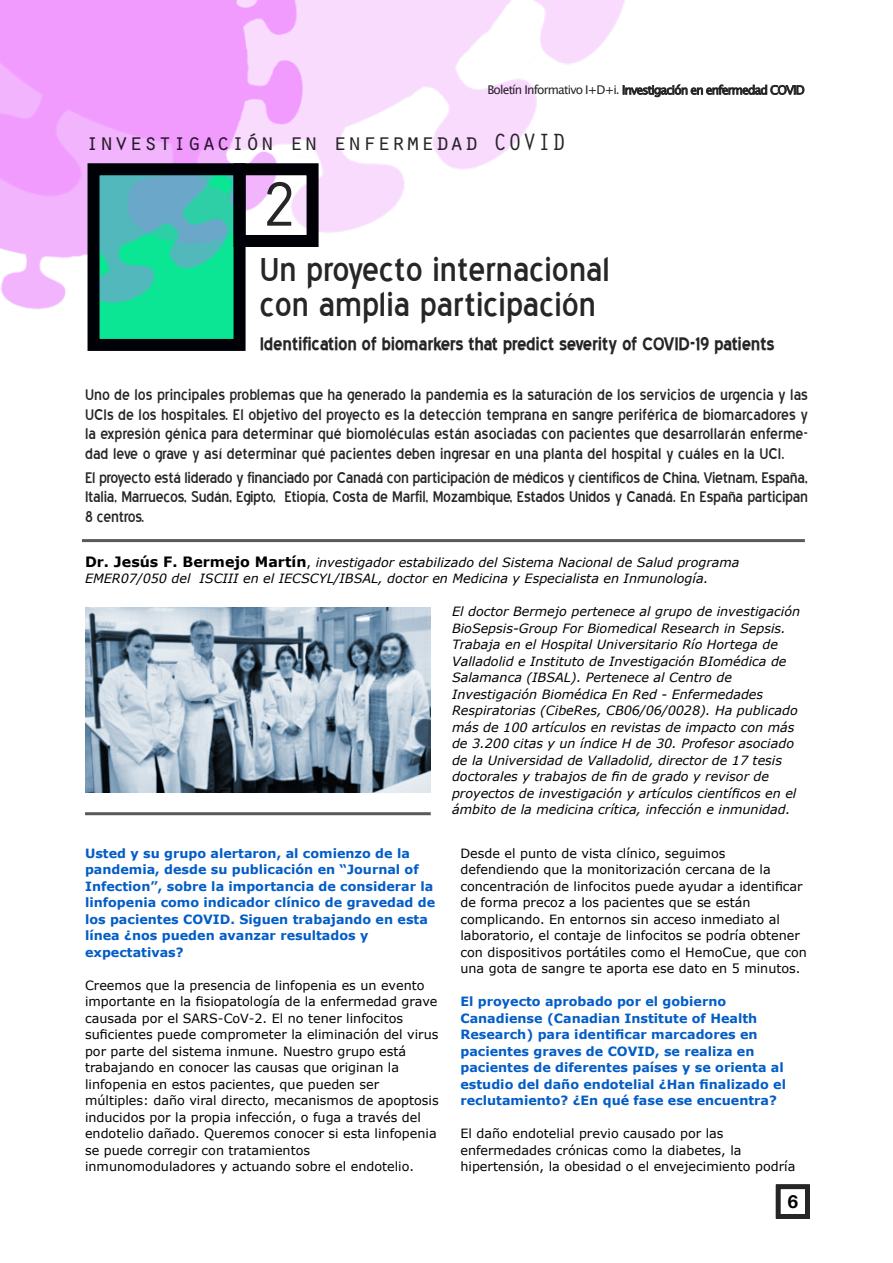
<style>
.page{position:relative;width:893px;height:1263px;background:#fff}
.page>*{position:absolute;margin:0;border:0;box-sizing:border-box;transform-origin:0 0}
.t1{font:64.65px "Orator Std";color:#272627}
.t2{font:42px/34.5px "Blue Highway";color:#272627}
.t3{font:24.3px "Orator Std";color:#272627}
.t4{font:700 22.5px "Blue Highway";letter-spacing:-.015em;color:#272627}
.t5{font:19.5px/19.5px "Blue Highway";letter-spacing:-.015em;color:#272627;text-align:justify}
.t6{font:700 18px "Helvetica Neue";color:#000}
.t7{font:12.75px/16.5px "Verdana";color:#000}
.t8{font:italic 12.75px/16.5px "Verdana";color:#000}
.t9{font:700 12.75px/16.5px "Verdana";color:#035dc7}
.t10{font:12px "Lucida Grande";letter-spacing:-.07em;color:#272627}
.s1{font-weight:700;font-style:normal;font-size:14.25px}
.s2{font-style:normal}
</style>
<div class="page">
<svg style="left:775px;top:1184px;width:35px;height:35px"></svg>
<img style="left:1px;top:252px;width:87px;height:62px">
<img style="left:0;top:0;width:625px;height:252px">
<div style="left:88px;top:163px;width:158px;height:188px;border:12px solid #000106"></div>
<svg style="left:100px;top:175px;width:134px;height:170px;background:#30c4a2"></svg>
<img style="left:85px;top:607px;width:346px;height:185px">
<hr style="left:85px;top:812px;width:346px;height:3px;background:#595959">
<hr style="left:82px;top:539px;width:723px;height:3px;background:#595959">
<p class="t10" style="left:488px;top:85px;width:319px">Boletín Informativo I+D+i. Investigación en enfermedad COVID</p>
<h3 class="t3" style="left:85px;top:134px;width:483px">investigación en enfermedad COVID</h3>
<h1 class="t1" style="left:260px;top:183px;width:40px">2</h1>
<h2 class="t2" style="left:260px;top:250px;width:352px">Un proyecto internacional con amplia participación</h2>
<h3 class="t4" style="left:260px;top:329px;width:516px">Identification of biomarkers that predict severity of COVID-19 patients</h3>
<p class="t5" style="left:85px;top:384px;width:724px">Uno de los principales problemas que ha generado la pandemia es la saturación de los servicios de urgencia y las UCIs de los hospitales. El objetivo del proyecto es la detección temprana en sangre periférica de biomarcadores y la expresión génica para determinar qué biomoléculas están asociadas con pacientes que desarrollarán enferme&shy;dad leve o grave y así determinar qué pacientes deben ingresar en una planta del hospital y cuáles en la UCI.</p>
<p class="t5" style="left:85px;top:466px;width:724px">El proyecto está liderado y financiado por Canadá con participación de médicos y científicos de China, Vietnam, España, Italia, Marruecos, Sudán, Egipto, Etiopía, Costa de Marfil, Mozambique, Estados Unidos y Canadá. En España participan 8 centros.</p>
<p class="t8" style="left:85px;top:555px;width:656px"><span class="s1">Dr. Jesús F. Bermejo Martín</span><span class="s2">,</span> investigador estabilizado del Sistema Nacional de Salud programa<br>EMER07/050 del ISCIII en el IECSCYL/IBSAL, doctor en Medicina y Especialista en Inmunología.</p>
<p class="t8" style="left:452px;top:604px;width:350px">El doctor Bermejo pertenece al grupo de investigación BioSepsis-Group For Biomedical Research in Sepsis.<br>Trabaja en el Hospital Universitario Río Hortega de Valladolid e Instituto de Investigación BIomédica de Salamanca (IBSAL). Pertenece al Centro de Investigación Biomédica En Red - Enfermedades Respiratorias (CibeRes, CB06/06/0028). Ha publicado más de 100 artículos en revistas de impacto con más de 3.200 citas y un índice H de 30. Profesor asociado de la Universidad de Valladolid, director de 17 tesis doctorales y trabajos de fin de grado y revisor de proyectos de investigación y artículos científicos en el ámbito de la medicina crítica, infección e inmunidad.</p>
<p class="t9" style="left:85px;top:846px;width:352px">Usted y su grupo alertaron, al comienzo de la pandemia, desde su publicación en “Journal of Infection”, sobre la importancia de considerar la linfopenia como indicador clínico de gravedad de los pacientes COVID. Siguen trabajando en esta línea ¿nos pueden avanzar resultados y expectativas?</p>
<p class="t7" style="left:85px;top:978px;width:355px">Creemos que la presencia de linfopenia es un evento importante en la fisiopatología de la enfermedad grave causada por el SARS-CoV-2. El no tener linfocitos suficientes puede comprometer la eliminación del virus por parte del sistema inmune. Nuestro grupo está trabajando en conocer las causas que originan la linfopenia en estos pacientes, que pueden ser múltiples: daño viral directo, mecanismos de apoptosis inducidos por la propia infección, o fuga a través del endotelio dañado. Queremos conocer si esta linfopenia se puede corregir con tratamientos inmunomoduladores y actuando sobre el endotelio.</p>
<p class="t7" style="left:460px;top:846px;width:348px">Desde el punto de vista clínico, seguimos defendiendo que la monitorización cercana de la concentración de linfocitos puede ayudar a identificar de forma precoz a los pacientes que se están complicando. En entornos sin acceso inmediato al laboratorio, el contaje de linfocitos se podría obtener con dispositivos portátiles como el HemoCue, que con una gota de sangre te aporta ese dato en 5 minutos.</p>
<p class="t9" style="left:460px;top:994px;width:327px">El proyecto aprobado por el gobierno Canadiense (Canadian Institute of Health Research) para identificar marcadores en pacientes graves de COVID, se realiza en pacientes de diferentes países y se orienta al estudio del daño endotelial ¿Han finalizado el reclutamiento? ¿En qué fase ese encuentra?</p>
<p class="t7" style="left:460px;top:1126px;width:336px">El daño endotelial previo causado por las enfermedades crónicas como la diabetes, la hipertensión, la obesidad o el envejecimiento podría</p>
<h3 class="t6" style="left:788px;top:1190px;width:12px">6</h3>
</div>
